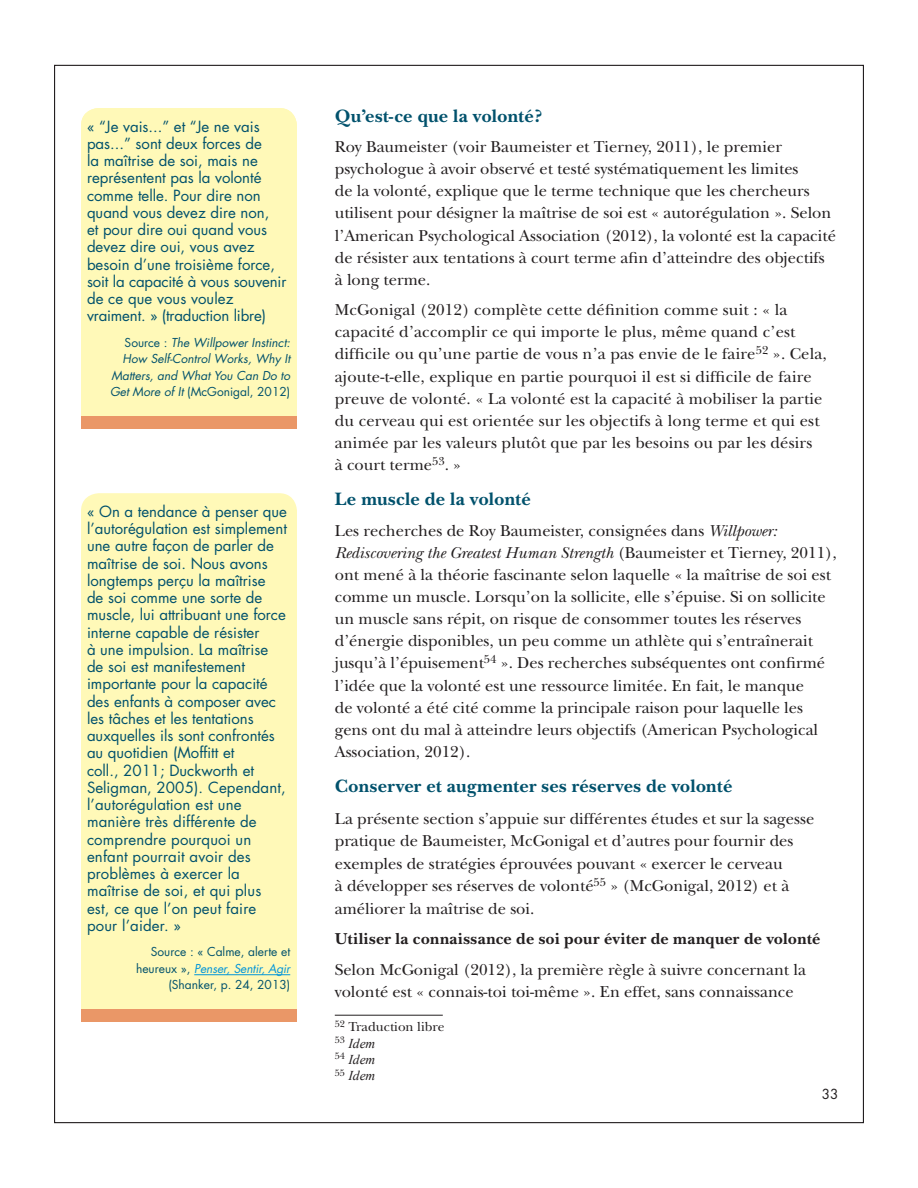
<style>
.page{position:relative;width:918px;height:1188px;background:#fff}
.page>*{position:absolute;margin:0;border:0;box-sizing:border-box;transform-origin:0 0}
.t1{font:700 18.75px "New Baskerville";letter-spacing:.005em;color:#00516c}
.t2{font:16.5px/22.2px "New Baskerville";color:#231f20}
.t3{font:700 16.5px "New Baskerville";letter-spacing:.015em;color:#231f20}
.t4{font:15px/17.2px "Futura";color:#00516c}
.t5{font:italic 13.5px/16.2px "Times New Roman";color:#231f20;text-align:justify}
.t6{font:13.5px "New Baskerville";color:#231f20}
.t7{font:13.5px "Futura";color:#231f20}
.t8{font:italic 12px/16.5px "Futura";color:#00516c;text-align:right}
.t9{font:12px/16.5px "Futura";color:#00516c;text-align:right}
.s1{font-style:normal}
.s2{font-style:italic;color:#0095d9}
.s3{font-style:italic}
</style>
<div class="page">
<hr style="left:335px;top:1015px;width:108px;height:1px;background:#231f20">
<div style="left:81px;top:108px;width:216px;height:309px;background:#fff9b8"></div>
<div style="left:81px;top:417px;width:216px;height:12px;background:#ea9767"></div>
<div style="left:81px;top:493px;width:216px;height:516px;background:#fff9b8"></div>
<hr style="left:194px;top:974px;width:96px;height:1px;background:#0095d9">
<div style="left:81px;top:1009px;width:216px;height:12px;background:#ea9767"></div>
<p class="t4" style="left:87px;top:117px;width:201px;text-indent:60px">” et “Je ne vais pas” sont deux forc s de la maîtrise de soi, mais ne représentent pas la volonté comme telle.<br>P ur dire non quand vous devez dire non, t pour dire oui q and vous devez dire<br>oui, vous avez besoin d’une troisième force, so t la capacité à vous souvenir de ce que vous voulez vraiment. » (traduction libre)</p>
<p class="t4" style="left:87px;top:117px;width:201px">« “Je vais...” et “Je ne vais pas...” sont deux forces de<br>la maîtrise de soi, mais ne représentent pas la volonté comme telle. Pour dire non quand vous devez dire non,<br>et pour dire oui quand vous devez dire oui, vous avez besoin d’une troisième force, soit la capacité à vous souvenir de ce que vous voulez vraiment. » (traduction libre)</p>
<p class="t8" style="left:110px;top:334px;width:182px"><span class="s1">Source :</span> The Willpower Instinct:<br>How Self-Control Works, Why It<br>Matters, and What You Can Do to<br>Get More of It <span class="s1">(McGonigal, 2012)</span></p>
<p class="t4" style="left:87px;top:503px;width:202px">« On a tendance à penser que l’autorégulation est simplement une autre façon de parler de maîtrise de soi. Nous avons longtemps perçu la maîtrise<br>de soi comme une sorte de muscle, lui attribuant une force interne capable de résister<br>à une impulsion. La maîtrise de soi est manifestement importante pour la capacité des enfants à composer avec les tâches et les tentations auxquelles ils sont confrontés au quotidien (Moffitt et<br>coll., 2011; Duckworth et<br>Seligman, 2005). Cependant, l’autorégulation est une manière très différente de comprendre pourquoi un enfant pourrait avoir des problèmes à exercer la maîtrise de soi, et qui plus est, ce que l’on peut faire pour l’aider. »</p>
<p class="t9" style="left:136px;top:944px;width:156px">Source : « Calme, alerte et heureux », <span class="s2">Penser, Sentir, Agir </span>(Shanker, p. 24, 2013)</p>
<p class="t1" style="left:335px;top:105px;width:209px">Qu’est-ce que la volonté?</p>
<p class="t2" style="left:335px;top:136px;width:503px">Roy Baumeister (voir Baumeister et Tierney, 2011), le premier psychologue à avoir observé et testé systématiquement les limites<br>de la volonté, explique que le terme technique que les chercheurs utilisent pour désigner la maîtrise de soi est « autorégulation ». Selon l’American Psychological Association (2012), la volonté est la capacité de résister aux tentations à court terme afin d’atteindre des objectifs à long terme.</p>
<p class="t2" style="left:335px;top:299px;width:494px">McGonigal (2012) complète cette définition comme suit : « la capacité d’accomplir ce qui importe le plus, même quand c’est difficile ou qu’une partie de vous n’a pas envie de le faire<sup>52</sup> ». Cela, ajoute-t-elle, explique en partie pourquoi il est si difficile de faire preuve de volonté. « La volonté est la capacité à mobiliser la partie du cerveau qui est orientée sur les objectifs à long terme et qui est animée par les valeurs plutôt que par les besoins ou par les désirs<br>à court terme<sup>53</sup>. »</p>
<p class="t1" style="left:335px;top:488px;width:198px">Le muscle de la volonté</p>
<p class="t2" style="left:335px;top:519px;width:504px">Les recherches de Roy Baumeister, consignées dans <span class="s3">Willpower:<br>Rediscovering the Greatest Human Strength</span> (Baumeister et Tierney, 2011), ont mené à la théorie fascinante selon laquelle « la maîtrise de soi est comme un muscle. Lorsqu’on la sollicite, elle s’épuise. Si on sollicite un muscle sans répit, on risque de consommer toutes les réserves d’énergie disponibles, un peu comme un athlète qui s’entraînerait jusqu’à l’épuisement<sup>54</sup> ». Des recherches subséquentes ont confirmé l’idée que la volonté est une ressource limitée. En fait, le manque<br>de volonté a été cité comme la principale raison pour laquelle les gens ont du mal à atteindre leurs objectifs (American Psychological Association, 2012).</p>
<p class="t1" style="left:335px;top:775px;width:399px">Conserver et augmenter ses réserves de volonté</p>
<p class="t2" style="left:335px;top:807px;width:481px">La présente section s’appuie sur différentes études et sur la sagesse pratique de Baumeister, McGonigal et d’autres pour fournir des exemples de stratégies éprouvées pouvant « exercer le cerveau<br>à développer ses réserves de volonté<sup>55</sup> » (McGonigal, 2012) et à améliorer la maîtrise de soi.</p>
<p class="t3" style="left:335px;top:929px;width:487px">Utiliser la connaissance de soi pour éviter de manquer de volonté</p>
<p class="t2" style="left:335px;top:958px;width:473px">Selon McGonigal (2012), la première règle à suivre concernant la volonté est « connais-toi toi-même ». En effet, sans connaissance</p>
<p class="t6" style="left:335px;top:1019px;width:111px"><sup>52</sup> Traduction libre</p>
<p class="t5" style="left:335px;top:1035px;width:42px"><sup>53</sup> Idem <sup>54</sup> Idem <sup>55</sup> Idem</p>
<p class="t7" style="left:822px;top:1084px;width:18px">33</p>
</div>
